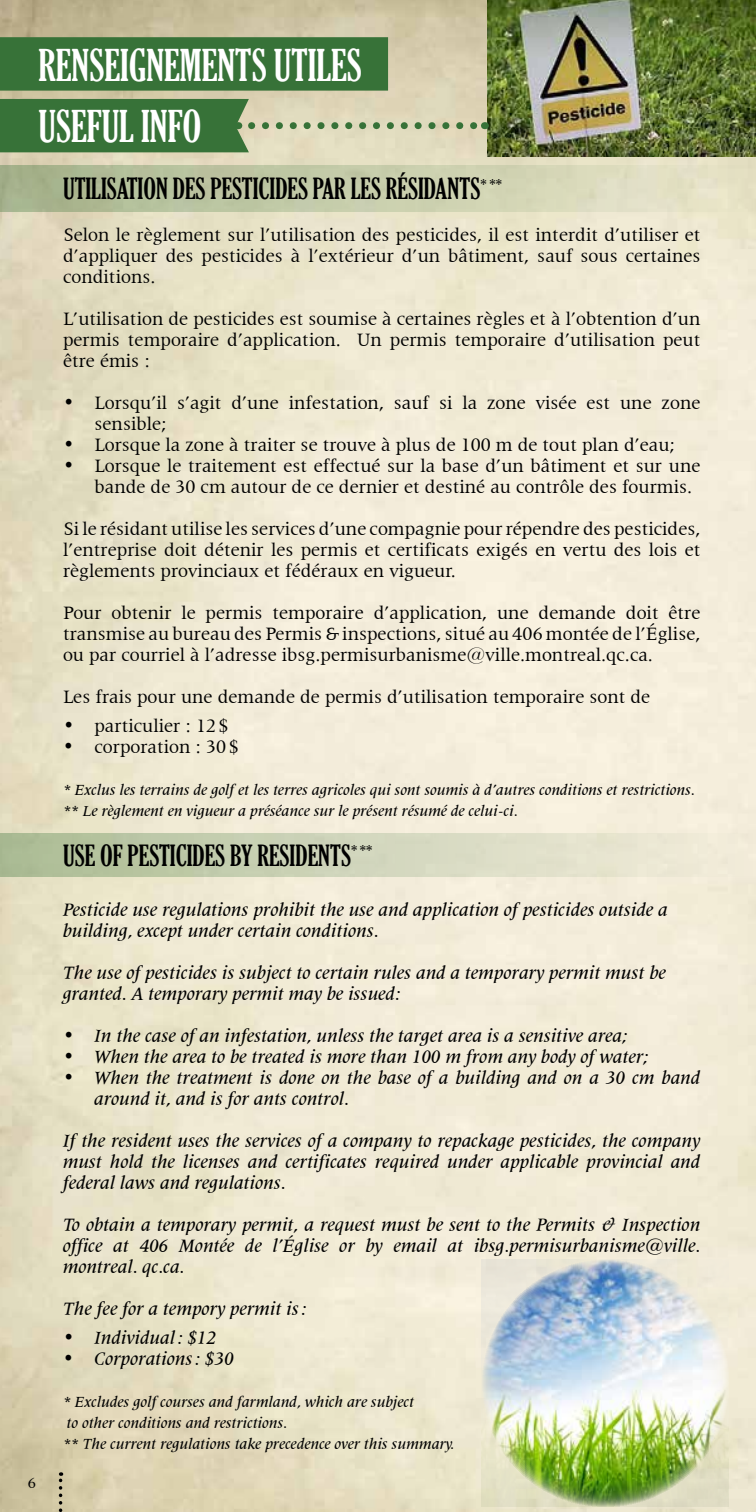
<style>
.page{position:relative;width:756px;height:1512px;background:#fff}
.page>*{position:absolute;margin:0;border:0;box-sizing:border-box;transform-origin:0 0}
.t1{font:extra-condensed 42px/61.2px "Gloucester";color:#fff}
.t2{font:extra-condensed 28px "Gloucester";color:#000}
.t3{font:19.25px/21px "Latin 725 BT";color:#000;text-align:justify}
.t4{font:italic 500 19.25px/21px "Latin 725 BT";color:#000}
.t5{font:italic 500 15.75px/21px "Latin 725 BT";color:#000}
.t6{font:15.75px "Latin 725 BT";color:#000}
</style>
<div class="page">
<img style="left:0;top:0;width:756px;height:1512px">
<div style="left:0;top:37px;width:388px;height:54px;background:#377238"></div>
<img style="left:488px;top:0;width:268px;height:157px">
<div style="left:0;top:166px;width:756px;height:46px;background:linear-gradient(to right,#a5b38d,#ebe6cb)"></div>
<svg style="left:0;top:98px;width:478px;height:55px;background:#88a377"></svg>
<div style="left:0;top:833px;width:756px;height:44px;background:linear-gradient(to right,#abbc96,#f6efdf)"></div>
<img style="left:481px;top:1259px;width:248px;height:248px">
<svg style="left:59px;top:1472px;width:3px;height:40px"></svg>
<h1 class="t1" style="left:38px;top:35px;width:325px">RENSEIGNEMENTS UTILES<br>USEFUL INFO</h1>
<h2 class="t2" style="left:63px;top:173px;width:440px">UTILISATION DES PESTICIDES PAR LES RÉSIDANTS<sup>*</sup> <sup>**</sup></h2>
<p class="t3" style="left:63px;top:225px;width:639px">Selon le règlement sur l’utilisation des pesticides, il est interdit d’utiliser et d’appliquer des pesticides à l’extérieur d’un bâtiment, sauf sous certaines conditions.</p>
<p class="t3" style="left:63px;top:309px;width:639px">L’utilisation de pesticides est soumise à certaines règles et à l’obtention d’un permis temporaire d’application. Un permis temporaire d’utilisation peut être émis :</p>
<p class="t3" style="left:94px;top:393px;width:608px;text-indent:-31px">• Lorsqu’il s’agit d’une infestation, sauf si la zone visée est une zone sensible;</p>
<p class="t3" style="left:63px;top:435px;width:614px">• Lorsque la zone à traiter se trouve à plus de 100 m de tout plan d’eau;</p>
<p class="t3" style="left:94px;top:456px;width:608px;text-indent:-31px">• Lorsque le traitement est effectué sur la base d’un bâtiment et sur une bande de 30 cm autour de ce dernier et destiné au contrôle des fourmis.</p>
<p class="t3" style="left:63px;top:519px;width:639px">Si le résidant utilise les services d’une compagnie pour répendre des pesticides, l’entreprise doit détenir les permis et certificats exigés en vertu des lois et règlements provinciaux et fédéraux en vigueur.</p>
<p class="t3" style="left:63px;top:603px;width:639px">Pour obtenir le permis temporaire d’application, une demande doit être transmise au bureau des Permis &amp; inspections, situé au 406 montée de l’Église, ou par courriel à l’adresse ibsg.permisurbanisme@ville.montreal.qc.ca.</p>
<p class="t3" style="left:63px;top:687px;width:589px">Les frais pour une demande de permis d’utilisation temporaire sont de</p>
<p class="t3" style="left:63px;top:716px;width:167px">• particulier : 12$</p>
<p class="t3" style="left:63px;top:737px;width:177px">• corporation : 30$</p>
<p class="t5" style="left:63px;top:780px;width:634px">* Exclus les terrains de golf et les terres agricoles qui sont soumis à d’autres conditions et restrictions. ** Le règlement en vigueur a préséance sur le présent résumé de celui-ci.</p>
<h2 class="t2" style="left:63px;top:840px;width:311px">USE OF PESTICIDES BY RESIDENTS<sup>*</sup> <sup>**</sup></h2>
<p class="t4" style="left:63px;top:899px;width:607px">Pesticide use regulations prohibit the use and application of pesticides outside a building, except under certain conditions.</p>
<p class="t4" style="left:63px;top:962px;width:605px">The use of pesticides is subject to certain rules and a temporary permit must be granted. A temporary permit may be issued:</p>
<p class="t4" style="left:63px;top:1025px;width:566px">• In the case of an infestation, unless the target area is a sensitive area;</p>
<p class="t4" style="left:63px;top:1046px;width:587px">• When the area to be treated is more than 100 m from any body of water;</p>
<p class="t4" style="left:94px;top:1067px;width:608px;text-indent:-31px">• When the treatment is done on the base of a building and on a 30 cm band around it, and is for ants control.</p>
<p class="t4" style="left:63px;top:1130px;width:639px;text-align:justify">If the resident uses the services of a company to repackage pesticides, the company must hold the licenses and certificates required under applicable provincial and federal laws and regulations.</p>
<p class="t4" style="left:63px;top:1214px;width:639px;text-align:justify">To obtain a temporary permit, a request must be sent to the Permits &amp; Inspection office at 406 Montée de l’Église or by email at ibsg.permisurbanisme@ville. montreal. qc.ca.</p>
<p class="t4" style="left:63px;top:1298px;width:245px">The fee for a tempory permit is:</p>
<p class="t4" style="left:63px;top:1327px;width:155px">• Individual: $12</p>
<p class="t4" style="left:63px;top:1348px;width:173px">• Corporations: $30</p>
<p class="t5" style="left:63px;top:1391px;width:393px">* Excludes golf courses and farmland, which are subject<br>to other conditions and restrictions.<br>** The current regulations take precedence over this summary.</p>
<p class="t6" style="left:28px;top:1474px;width:10px">6</p>
</div>
